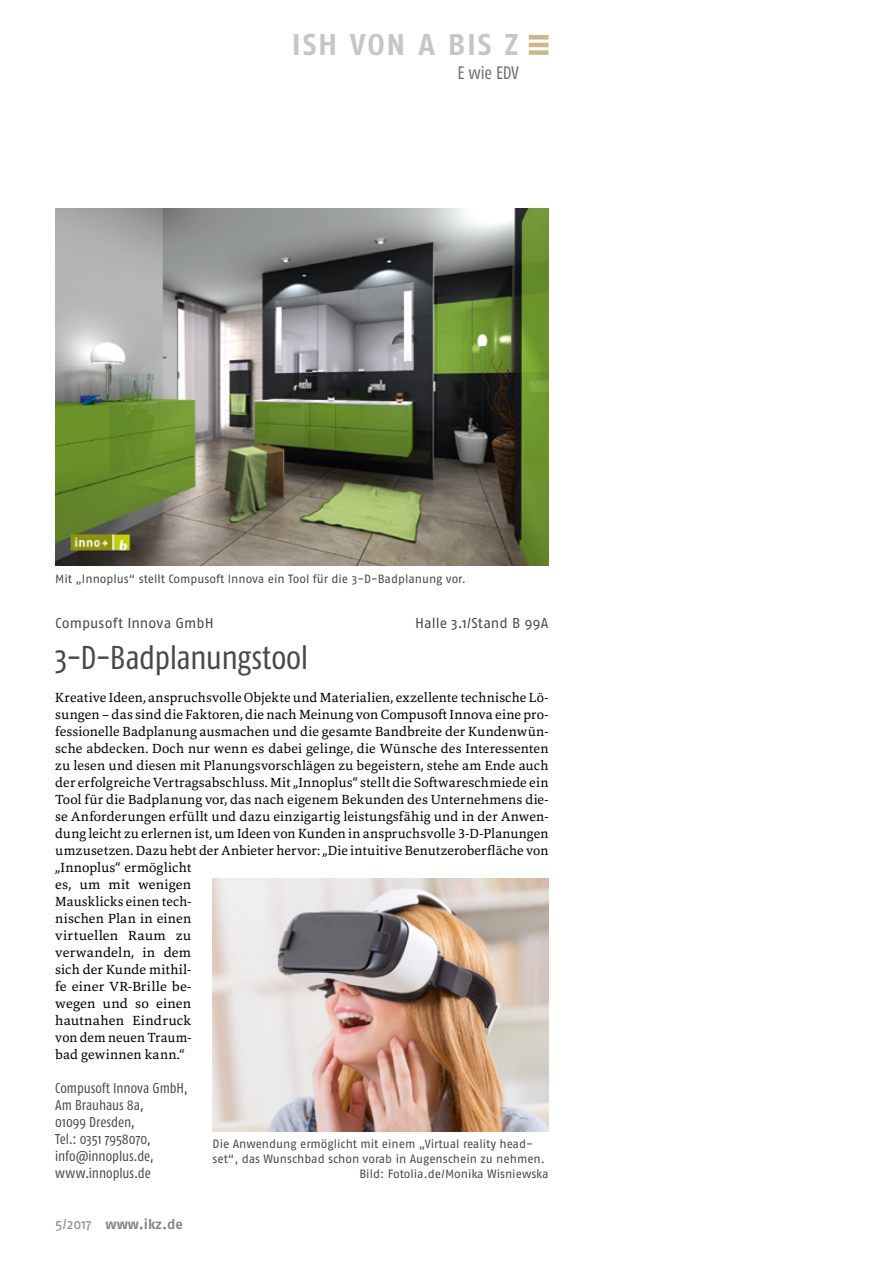
<style>
.page{position:relative;width:893px;height:1263px;background:#fff}
.page>*{position:absolute;margin:0;border:0;box-sizing:border-box;transform-origin:0 0}
.Headline_22pt{font:condensed 33px "Fago OT";letter-spacing:-.015em;color:#494948}
.Musterseitenobjekte{font:700 30px "Fago OT";letter-spacing:.06em;color:#c5c6c6}
.IKZ_Kopfzeile_2_p19{font:condensed 18px "Fago OT";letter-spacing:-.01em;color:#6f6f6e}
.Adresse{font:condensed 14.25px/17px "Fago OT";letter-spacing:-.005em;color:#494948}
.News_Dach{font:14.25px "Fago OT";color:#494948}
.Musterseitenobjekte-2{font:700 13.95px "Fago OT";color:#878786}
.Grundschrift_ohne_Ei{font:13.8px/17px "Marbach";letter-spacing:.01em;color:#000}
.Bildunterschrift{font:12px "Fago OT";letter-spacing:-.005em;color:#494948}
.s1{font-weight:400}
</style>
<div class="page">
<img style="left:55px;top:208px;width:494px;height:358px">
<img style="left:213px;top:878px;width:336px;height:253px">
<div style="left:529px;top:35px;width:20px;height:5px;background:#ceb787"></div>
<div style="left:529px;top:50px;width:20px;height:5px;background:#ceb787"></div>
<hr style="left:529px;top:43px;width:20px;height:4px;background:#ceb787">
<p class="Musterseitenobjekte" style="left:292px;top:26px;width:228px">ISH VON A BIS Z</p>
<p class="IKZ_Kopfzeile_2_p19" style="left:458px;top:62px;width:63px">E wie EDV</p>
<p class="Bildunterschrift" style="left:55px;top:571px;width:412px">Mit „Innoplus“ stellt Compusoft Innova ein Tool für die 3-D-Badplanung vor.</p>
<p class="News_Dach" style="left:55px;top:614px;width:160px">Compusoft Innova GmbH</p>
<p class="News_Dach" style="left:415px;top:614px;width:135px">Halle 3.1/Stand B 99A</p>
<p class="Headline_22pt" style="left:55px;top:638px;width:255px">3-D-Badplanungstool</p>
<p class="Grundschrift_ohne_Ei" style="left:55px;top:688px;width:495px">Kreative Ideen, anspruchsvolle Objekte und Materialien, exzellente technische Lö&shy;sungen – das sind die Faktoren, die nach Meinung von Compusoft Innova eine pro&shy;fessionelle Badplanung ausmachen und die gesamte Bandbreite der Kundenwün&shy;sche abdecken. Doch nur wenn es dabei gelinge, die Wünsche des Interessenten zu lesen und diesen mit Planungsvorschlägen zu begeistern, stehe am Ende auch der erfolgreiche Vertragsabschluss. Mit „Innoplus“ stellt die Softwareschmiede ein Tool für die Badplanung vor, das nach eigenem Bekunden des Unternehmens die&shy;se Anforderungen erfüllt und dazu einzigartig leistungsfähig und in der Anwen&shy;dung leicht zu erlernen ist, um Ideen von Kunden in anspruchsvolle 3-D-Planungen umzusetzen. Dazu hebt der Anbieter hervor: „Die intuitive Benutzeroberfläche von „Innoplus“ ermöglicht<br>es, um mit wenigen<br>Mausklicks einen tech-<br>nischen Plan in einen<br>virtuellen Raum zu<br>verwandeln, in dem<br>sich der Kunde mithil-<br>fe einer VR-Brille be-<br>wegen und so einen<br>hautnahen Eindruck<br>von dem neuen Traum-<br>bad gewinnen kann.“</p>
<p class="Adresse" style="left:55px;top:1079px;width:134px">Compusoft Innova GmbH,<br>Am Brauhaus 8a,<br>01099 Dresden,<br>Tel.: 0351 7958070, info@innoplus.de, www.innoplus.de</p>
<p class="Bildunterschrift" style="left:213px;top:1137px;width:322px">Die Anwendung ermöglicht mit einem „Virtual reality head-</p>
<p class="Bildunterschrift" style="left:213px;top:1151px;width:334px">set“, das Wunschbad schon vorab in Augenschein zu nehmen.</p>
<p class="Bildunterschrift" style="left:359px;top:1166px;width:191px">Bild: Fotolia.de/Monika Wisniewska</p>
<p class="Musterseitenobjekte-2" style="left:55px;top:1216px;width:129px"><span class="s1">5/2017</span> www.ikz.de</p>
</div>
